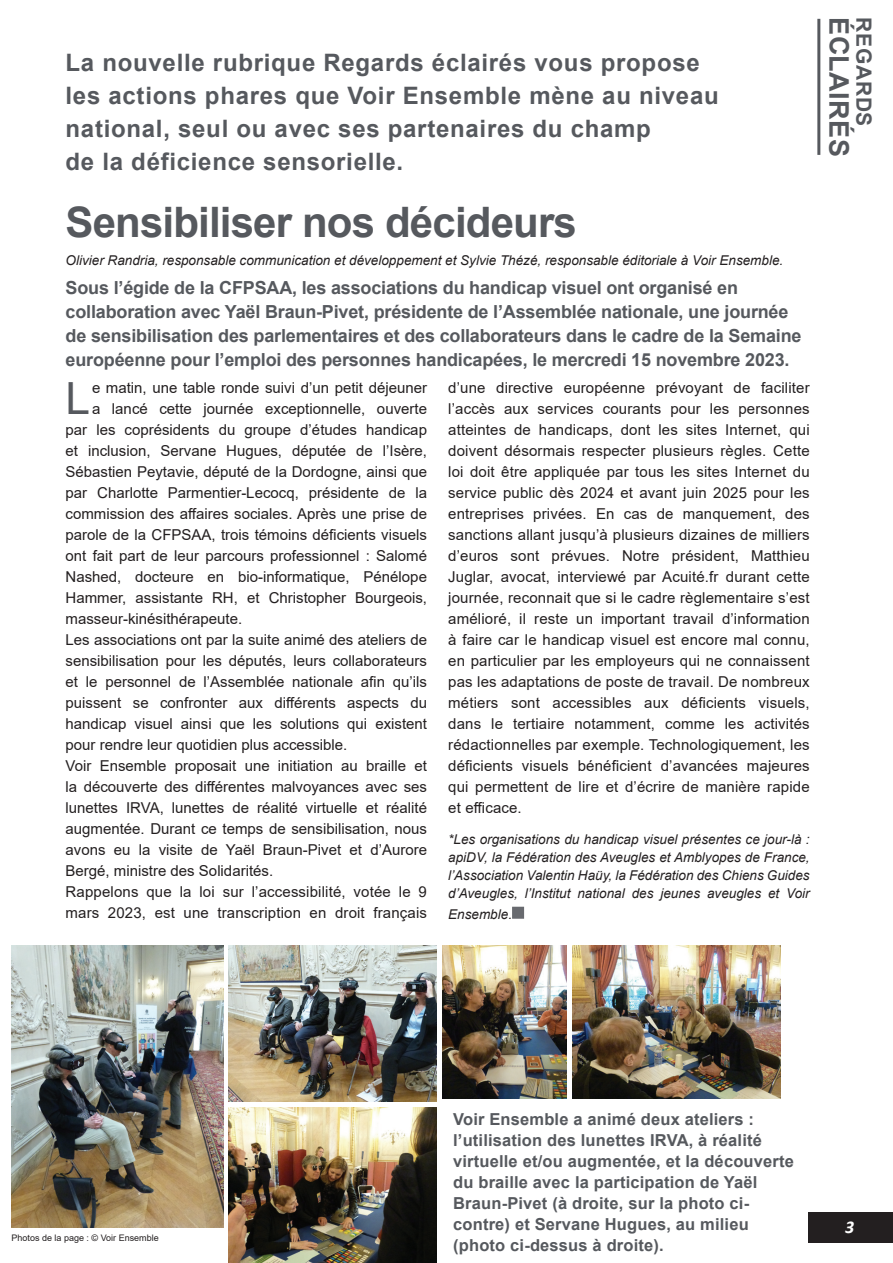
<style>
.page{position:relative;width:893px;height:1263px;background:#fff}
.page>*{position:absolute;margin:0;border:0;box-sizing:border-box;transform-origin:0 0}
.t1{font:44.4px "Arial";color:#56595e}
.t2{font:700 42px "Arial";letter-spacing:-.02em;color:#56595e}
.t3{font:700 27px "Arial";letter-spacing:.015em;color:#56595e}
.t4{font:700 24px/33px "Arial";letter-spacing:.03em;color:#56595e}
.t5{font:700 21px "Arial";letter-spacing:.035em;color:#56595e}
.t6{font:700 18px/24px "Arial";letter-spacing:-.01em;color:#56595e}
.t7{font:italic 700 18px "Calibri";color:#fff}
.t8{font:700 16.5px/21px "Arial";letter-spacing:.01em;color:#56595e}
.t9{font:15px/21px "Arial";color:#231f20;text-align:justify}
.t10{font:italic 13.5px/18px "Arial";color:#231f20;text-align:justify}
.t11{font:9px "Arial";color:#231f20}
</style>
<div class="page">
<div style="left:809px;top:1212px;width:84px;height:30px;background:#231f20"></div>
<div style="left:512px;top:907px;width:12px;height:12px;background:#686a6f;border:1px solid #686a6f"></div>
<img style="left:12px;top:945px;width:212px;height:283px">
<img style="left:573px;top:946px;width:208px;height:153px">
<img style="left:229px;top:1107px;width:208px;height:156px">
<img style="left:443px;top:945px;width:124px;height:153px">
<img style="left:229px;top:945px;width:208px;height:156px">
<hr style="left:817px;top:19px;width:3px;height:136px;background:#56595e">
<h3 class="t4" style="left:66px;top:47px;width:655px">La nouvelle rubrique Regards éclairés vous propose les actions phares que Voir Ensemble mène au niveau national, seul ou avec ses partenaires du champ<br>de la déficience sensorielle.</h3>
<h2 class="t2" style="left:66px;top:193px;width:513px">Sensibiliser nos décideurs</h2>
<p class="t10" style="left:66px;top:252px;width:719px">Olivier Randria, responsable communication et développement et Sylvie Thézé, responsable éditoriale à Voir Ensemble.</p>
<p class="t6" style="left:66px;top:276px;width:203px">Sous l’égide de la CFPSAA</p>
<p class="t6" style="left:66px;top:276px;width:737px;text-indent:227px">, les associations du handicap visuel ont organisé en collaboration avec Yaël Braun-Pivet, présidente de l’Assemblée nationale, une journée de sensibilisation des parlementaires et des collaborateurs dans le cadre de la Semaine européenne pour l’emploi des personnes handicapées, le mercredi 15 novembre 2023.</p>
<h1 class="t1" style="left:66px;top:368px;width:26px">L</h1>
<p class="t9" style="left:92px;top:377px;width:336px">e matin, une table ronde suivi d’un petit déjeuner</p>
<p class="t9" style="left:92px;top:398px;width:336px">a lancé cette journée exceptionnelle, ouverte</p>
<p class="t9" style="left:66px;top:419px;width:363px">par les coprésidents du groupe d’études handicap</p>
<p class="t9" style="left:66px;top:440px;width:363px">et inclusion, Servane Hugues, députée de l’Isère,</p>
<p class="t9" style="left:66px;top:461px;width:363px">Sébastien Peytavie, député de la Dordogne, ainsi que</p>
<p class="t9" style="left:66px;top:482px;width:363px">par Charlotte Parmentier-Lecocq, présidente de la</p>
<p class="t9" style="left:66px;top:503px;width:363px">commission des affaires sociales. Après une prise de</p>
<p class="t9" style="left:66px;top:524px;width:363px">parole de la CFPSAA, trois témoins déficients visuels</p>
<p class="t9" style="left:66px;top:545px;width:363px">ont fait part de leur parcours professionnel : Salomé</p>
<p class="t9" style="left:66px;top:566px;width:363px">Nashed, docteure en bio-informatique, Pénélope</p>
<p class="t9" style="left:66px;top:587px;width:363px">Hammer, assistante RH, et Christopher Bourgeois,</p>
<p class="t9" style="left:66px;top:608px;width:178px">masseur-kinésithérapeute.</p>
<p class="t9" style="left:66px;top:629px;width:363px">Les associations ont par la suite animé des ateliers de</p>
<p class="t9" style="left:66px;top:650px;width:363px">sensibilisation pour les députés, leurs collaborateurs</p>
<p class="t9" style="left:66px;top:671px;width:363px">et le personnel de l’Assemblée nationale afin qu’ils</p>
<p class="t9" style="left:66px;top:692px;width:363px">puissent se confronter aux différents aspects du</p>
<p class="t9" style="left:66px;top:713px;width:363px">handicap visuel ainsi que les solutions qui existent</p>
<p class="t9" style="left:66px;top:734px;width:283px">pour rendre leur quotidien plus accessible.</p>
<p class="t9" style="left:66px;top:755px;width:363px">Voir Ensemble proposait une initiation au braille et</p>
<p class="t9" style="left:66px;top:776px;width:363px">la découverte des différentes malvoyances avec ses</p>
<p class="t9" style="left:66px;top:797px;width:363px">lunettes IRVA, lunettes de réalité virtuelle et réalité</p>
<p class="t9" style="left:66px;top:818px;width:363px">augmentée. Durant ce temps de sensibilisation, nous</p>
<p class="t9" style="left:66px;top:839px;width:363px">avons eu la visite de Yaël Braun-Pivet et d’Aurore</p>
<p class="t9" style="left:66px;top:860px;width:209px">Bergé, ministre des Solidarités.</p>
<p class="t9" style="left:66px;top:881px;width:363px">Rappelons que la loi sur l’accessibilité, votée le 9</p>
<p class="t9" style="left:66px;top:902px;width:363px">mars 2023, est une transcription en droit français</p>
<p class="t9" style="left:448px;top:377px;width:363px">d’une directive européenne prévoyant de faciliter l’accès aux services courants pour les personnes atteintes de handicaps, dont les sites Internet, qui doivent désormais respecter plusieurs règles. Cette loi doit être appliquée par tous les sites Internet du service public dès 2024 et avant juin 2025 pour les entreprises privées. En cas de manquement, des sanctions allant jusqu’à plusieurs dizaines de milliers d’euros sont prévues. Notre président, Matthieu Juglar, avocat, interviewé par Acuité.fr durant cette journée, reconnait que si le cadre règlementaire s’est amélioré, il reste un important travail d’information à faire car le handicap visuel est encore mal connu, en particulier par les employeurs qui ne connaissent pas les adaptations de poste de travail. De nombreux métiers sont accessibles aux déficients visuels, dans le tertiaire notamment, comme les activités rédactionnelles par exemple. Technologiquement, les déficients visuels bénéficient d’avancées majeures qui permettent de lire et d’écrire de manière rapide et efficace.</p>
<p class="t10" style="left:448px;top:830px;width:363px">*Les organisations du handicap visuel présentes ce jour-là : apiDV, la Fédération des Aveugles et Amblyopes de France, l’Association Valentin Haüy, la Fédération des Chiens Guides d’Aveugles, l’Institut national des jeunes aveugles et Voir</p>
<p class="t10" style="left:448px;top:905px;width:65px">Ensemble.</p>
<h3 class="t3" style="left:858px;top:17px;width:141px;rotate:90deg">éclairés</h3>
<h3 class="t5" style="left:879px;top:17px;width:111px;rotate:90deg">regards</h3>
<p class="t11" style="left:12px;top:1232px;width:149px">Photos de la page : © Voir Ensemble</p>
<p class="t8" style="left:453px;top:1109px;width:342px">Voir Ensemble a animé deux ateliers : l’utilisation des lunettes IRVA, à réalité virtuelle et/ou augmentée, et la découverte du braille avec la participation de Yaël Braun-Pivet (à droite, sur la photo ci&shy;contre) et Servane Hugues, au milieu (photo ci-dessus à droite).</p>
<p class="t7" style="left:845px;top:1214px;width:11px">3</p>
</div>
